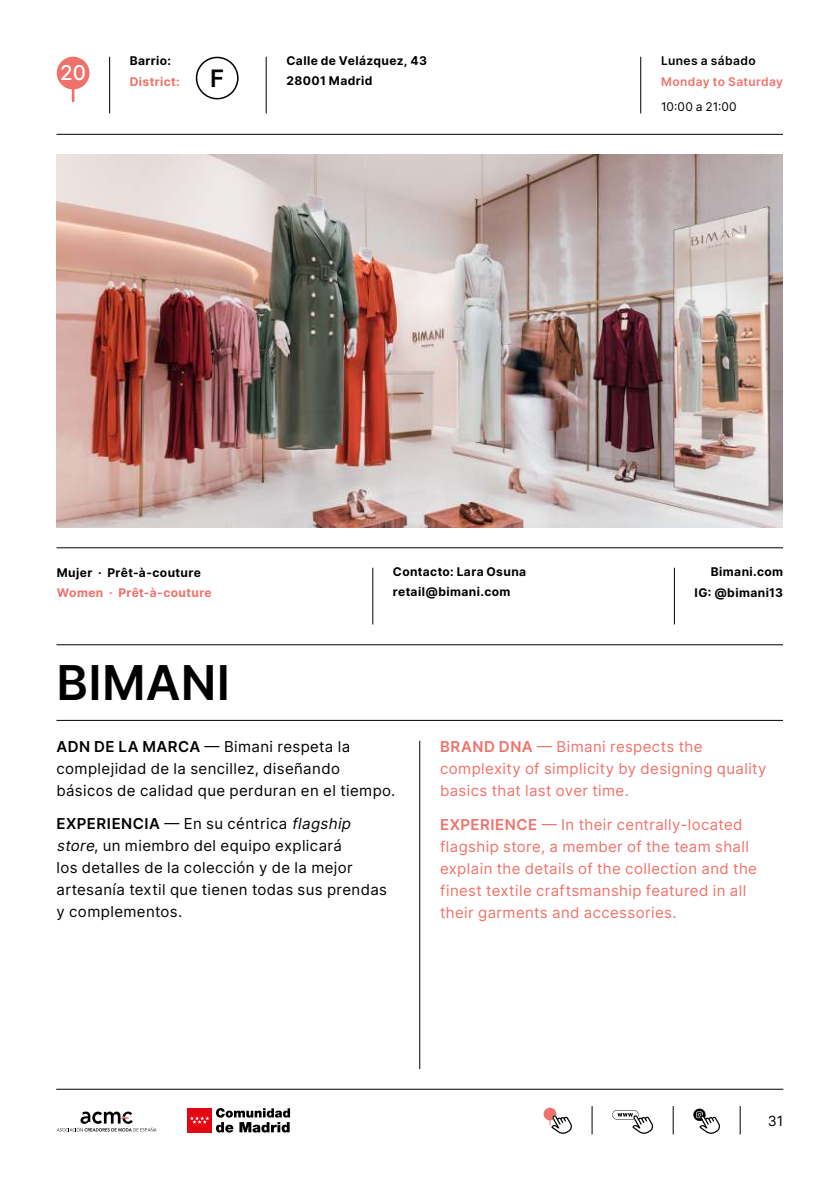
<style>
.page{position:relative;width:840px;height:1191px;background:#fff}
.page>*{position:absolute;margin:0;border:0;box-sizing:border-box;transform-origin:0 0}
.t1{font:600 48px "Inter";letter-spacing:.01em;color:#000}
.t2{font:600 24px "Inter";color:#000}
.t3{font:500 20.4px "Inter";color:#fff}
.t4{font:15px/22px "Inter";letter-spacing:.025em;color:#f0726a}
.t5{font:15px/22px "Inter";letter-spacing:.025em;color:#000}
.t6{font:14px "Inter";color:#000}
.t7{font:700 12px/20px "Inter";letter-spacing:.035em;color:#000}
.t8{font:700 12px "Inter";letter-spacing:.03em;color:#ee726b}
.t9{font:600 12px "Inter";letter-spacing:.035em;color:#ee726b}
.t10{font:600 12px "Inter";letter-spacing:.035em;color:#000}
.t11{font:12px "Inter";letter-spacing:.01em;color:#000}
.s1{font-weight:600}
.s2{font-style:italic}
</style>
<div class="page">
<hr style="left:56px;top:1088px;width:726px;height:1px;background:#000">
<svg style="left:739px;top:1106px;width:1px;height:28px"></svg>
<svg style="left:57px;top:1111px;width:99px;height:20px"></svg>
<div style="left:187px;top:1108px;width:25px;height:24px;background:#e30613"></div>
<svg style="left:190px;top:1116px;width:19px;height:7px"></svg>
<svg style="left:216px;top:1108px;width:74px;height:24px"></svg>
<svg style="left:543px;top:1107px;width:29px;height:26px"></svg>
<svg style="left:612px;top:1110px;width:41px;height:23px"></svg>
<svg style="left:693px;top:1108px;width:27px;height:25px"></svg>
<svg style="left:672px;top:1106px;width:1px;height:28px"></svg>
<svg style="left:591px;top:1106px;width:1px;height:28px"></svg>
<hr style="left:56px;top:134px;width:726px;height:1px;background:#000">
<hr style="left:56px;top:547px;width:726px;height:1px;background:#000">
<hr style="left:56px;top:644px;width:726px;height:1px;background:#000">
<hr style="left:56px;top:720px;width:726px;height:1px;background:#000">
<hr style="left:109px;top:57px;width:1px;height:56px;background:#000">
<hr style="left:266px;top:57px;width:1px;height:56px;background:#000">
<hr style="left:419px;top:740px;width:1px;height:329px;background:#000">
<img style="left:56px;top:155px;width:726px;height:372px">
<hr style="left:640px;top:57px;width:1px;height:56px;background:#000">
<hr style="left:372px;top:568px;width:1px;height:56px;background:#000">
<hr style="left:673px;top:568px;width:1px;height:56px;background:#000">
<svg style="left:57px;top:57px;width:32px;height:45px"></svg>
<div style="left:196px;top:57px;width:42px;height:42px;border:2px solid #000;border-radius:50%"></div>
<h3 class="t3" style="left:60px;top:58px;width:27px">20</h3>
<p class="t7" style="left:130px;top:51px;width:43px">Barrio:</p>
<p class="t8" style="left:130px;top:72px;width:51px">District:</p>
<h2 class="t2" style="left:210px;top:61px;width:16px">F</h2>
<p class="t7" style="left:286px;top:51px;width:142px">Calle de Velázquez, 43<br>28001 Madrid</p>
<p class="t10" style="left:660px;top:52px;width:96px">Lunes a sábado</p>
<p class="t9" style="left:660px;top:72px;width:123px">Monday to Saturday</p>
<p class="t11" style="left:660px;top:98px;width:77px">10:00 a 21:00</p>
<p class="t7" style="left:57px;top:562px;width:146px">Mujer · Prêt-à-couture</p>
<p class="t8" style="left:57px;top:584px;width:156px">Women · Prêt-à-couture</p>
<h1 class="t1" style="left:56px;top:647px;width:175px">BIMANI</h1>
<p class="t7" style="left:392px;top:562px;width:135px">Contacto: Lara Osuna retail@bimani.com</p>
<p class="t7" style="left:694px;top:562px;width:90px;text-align:right">Bimani.com<br>IG: @bimani13</p>
<p class="t5" style="left:56px;top:735px;width:340px"><span class="s1">ADN DE LA MARCA</span> — Bimani respeta la complejidad de la sencillez, diseñando básicos de calidad que perduran en el tiempo.</p>
<p class="t4" style="left:440px;top:735px;width:328px"><span class="s1">BRAND DNA</span> — Bimani respects the complexity of simplicity by designing quality basics that last over time.</p>
<p class="t5" style="left:56px;top:812px;width:332px"><span class="s1">EXPERIENCIA</span> — En su céntrica <span class="s2">flagship store</span>, un miembro del equipo explicará<br>los detalles de la colección y de la mejor artesanía textil que tienen todas sus prendas y complementos.</p>
<p class="t4" style="left:440px;top:813px;width:318px"><span class="s1">EXPERIENCE</span> — In their centrally-located flagship store, a member of the team shall explain the details of the collection and the finest textile craftsmanship featured in all their garments and accessories.</p>
<p class="t6" style="left:767px;top:1111px;width:17px">31</p>
</div>
